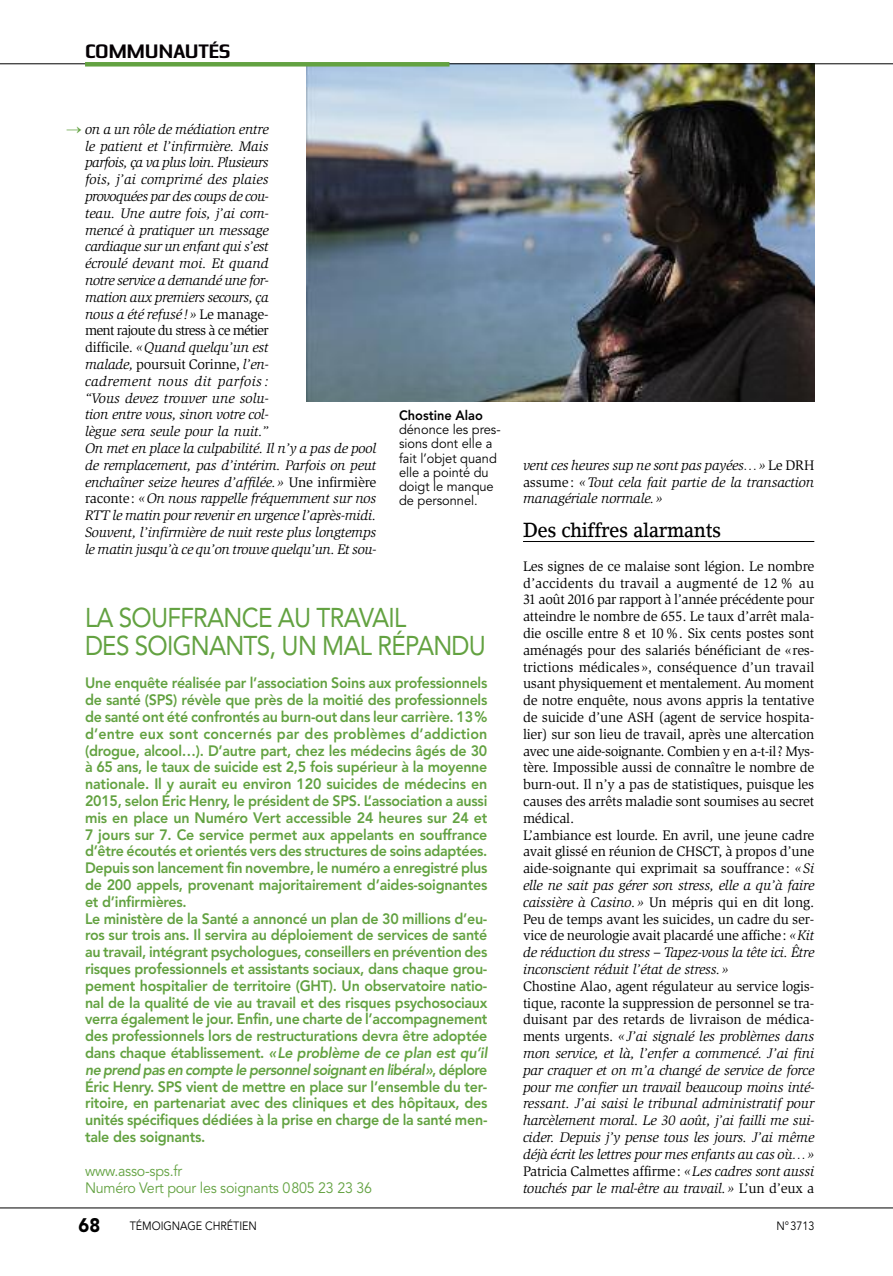
<style>
.page{position:relative;width:893px;height:1276px;background:#fff}
.page>*{position:absolute;margin:0;border:0;box-sizing:border-box;transform-origin:0 0}
.t1{font:27px/28.5px "Avenir";letter-spacing:-.03em;color:#63a241;scale:.9 1}
.t2{font:500 20.25px "Lino Letter";letter-spacing:-.02em;color:#000;scale:.9 1}
.t3{font:500 expanded 19.5px "Tasse";letter-spacing:-.015em;color:#050004;scale:1.4 1}
.t4{font:900 19.5px "Avenir";color:#000;scale:.94 1}
.t5{font:800 15px/16.8px "Avenir";letter-spacing:-.02em;color:#63a241;scale:.95 1}
.t6{font:15px/16.8px "Avenir";letter-spacing:-.02em;color:#63a241;scale:.95 1}
.t7{font:italic 14.25px/16.8px "Slimbach";letter-spacing:-.015em;color:#000;text-align:justify}
.t8{font:14.25px/16.8px "Slimbach";letter-spacing:-.015em;color:#000}
.t9{font:13.5px/14.2px "Avenir";color:#000;scale:.95 1}
.t10{font:800 13.5px "Avenir";color:#000;scale:.95 1}
.t11{font:12px "Avenir";letter-spacing:-.005em;color:#000;scale:.9 1}
.s1{font-style:normal}
.s2{font-style:italic}
</style>
<div class="page">
<img style="left:307px;top:65px;width:507px;height:337px">
<hr style="left:523px;top:541px;width:291px;height:1px;background:#000">
<hr style="left:0;top:1207px;width:893px;height:1px;background:#000">
<hr style="left:0;top:64px;width:893px;height:1px;background:#000">
<div style="left:85px;top:62px;width:364px;height:5px;background:#63a241"></div>
<h3 class="t3" style="left:85px;top:40px;width:105px">COMMUNAUTÉS</h3>
<p class="t7" style="left:85px;top:121px;width:293px;text-align:left">on a un rôle de médiation entre<br>le patient et l’infirmière. Mais<br>parfois, ça va plus loin. Plusieurs<br>fois, j’ai comprimé des plaies<br>provoquées par des coups de cou-<br>teau. Une autre fois, j’ai com-<br>mencé à pratiquer un message<br>cardiaque sur un enfant qui s’est<br>écroulé devant moi. Et quand<br>notre service a demandé une for-<br>mation aux premiers secours, ça<br>nous a été refusé!» <span class="s1">Le manage-<br>ment rajoute du stress à ce métier<br>difficile.</span> «Quand quelqu’un est<br>malade, <span class="s1">poursuit Corinne,</span> l’en-<br>cadrement nous dit parfois :<br>“Vous devez trouver une solu-<br>tion entre vous, sinon votre col-<br>lègue sera seule pour la nuit.”<br>On met en place la culpabilité. Il n’y a pas de pool de remplacement, pas d’intérim. Parfois on peut enchaîner seize heures d’affilée.» <span class="s1">Une infirmière raconte:</span> «On nous rappelle fréquemment sur nos RTT le matin pour revenir en urgence l’après-midi.<br>Souvent, l’infirmière de nuit reste plus longtemps le matin jusqu’à ce qu’on trouve quelqu’un. Et sou-</p>
<p class="t10" style="left:399px;top:407px;width:90px">Chostine Alao</p>
<p class="t9" style="left:399px;top:423px;width:109px">dénonce les pres&shy;sions dont elle a fait l’objet quand elle a pointé du doigt le manque de personnel.</p>
<h1 class="t1" style="left:85px;top:603px;width:447px">LA SOUFFRANCE AU TRAVAIL<br>DES SOIGNANTS, UN MAL RÉPANDU</h1>
<p class="t5" style="left:85px;top:674px;width:425px">Une enquête réalisée par l’association Soins aux professionnels de santé (SPS) révèle que près de la moitié des professionnels de santé ont été confrontés au burn-out dans leur carrière. 13% d’entre eux sont concernés par des problèmes d’addiction (drogue, alcool…). D’autre part, chez les médecins âgés de 30 à 65 ans, le taux de suicide est 2,5 fois supérieur à la moyenne nationale. Il y aurait eu environ 120 suicides de médecins en 2015, selon Éric Henry, le président de SPS. L’association a aussi mis en place un Numéro Vert accessible 24 heures sur 24 et 7 jours sur 7. Ce service permet aux appelants en souffrance d’être écoutés et orientés vers des structures de soins adaptées.<br>Depuis son lancement fin novembre, le numéro a enregistré plus de 200 appels, provenant majoritairement d’aides-soignantes et d’infirmières.<br>Le ministère de la Santé a annoncé un plan de 30 millions d’eu&shy;ros sur trois ans. Il servira au déploiement de services de santé au travail, intégrant psychologues, conseillers en prévention des risques professionnels et assistants sociaux, dans chaque grou&shy;pement hospitalier de territoire (GHT). Un observatoire natio&shy;nal de la qualité de vie au travail et des risques psychosociaux verra également le jour. Enfin, une charte de l’accompagnement des professionnels lors de restructurations devra être adoptée dans chaque établissement. <span class="s2">«Le problème de ce plan est qu’il ne prend pas en compte le personnel soignant en libéral»</span>, déplore Éric Henry. SPS vient de mettre en place sur l’ensemble du ter&shy;ritoire, en partenariat avec des cliniques et des hôpitaux, des unités spécifiques dédiées à la prise en charge de la santé men&shy;tale des soignants.</p>
<p class="t6" style="left:85px;top:1162px;width:303px">www.asso-sps.fr<br>Numéro Vert pour les soignants 0805 23 23 36</p>
<p class="t7" style="left:523px;top:457px;width:293px">vent ces heures sup ne sont pas payées…» <span class="s1">Le DRH assume:</span> «Tout cela fait partie de la transaction managériale normale.»</p>
<h2 class="t2" style="left:523px;top:518px;width:222px">Des chiffres alarmants</h2>
<p class="t8" style="left:523px;top:557px;width:293px">Les signes de ce malaise sont légion. Le nombre d’accidents du travail a augmenté de 12% au 31 août 2016 par rapport à l’année précédente pour atteindre le nombre de 655. Le taux d’arrêt mala&shy;die oscille entre 8 et 10%. Six cents postes sont aménagés pour des salariés bénéficiant de «res&shy;trictions médicales », conséquence d’un travail usant physiquement et mentalement. Au moment de notre enquête, nous avons appris la tentative de suicide d’une ASH (agent de service hospita&shy;lier) sur son lieu de travail, après une altercation avec une aide-soignante. Combien y en a-t-il? Mys&shy;tère. Impossible aussi de connaître le nombre de burn-out. Il n’y a pas de statistiques, puisque les causes des arrêts maladie sont soumises au secret médical.<br>L’ambiance est lourde. En avril, une jeune cadre avait glissé en réunion de CHSCT, à propos d’une aide-soignante qui exprimait sa souffrance: <span class="s2">«Si elle ne sait pas gérer son stress, elle a qu’à faire caissière à Casino.»</span> Un mépris qui en dit long.<br>Peu de temps avant les suicides, un cadre du ser&shy;vice de neurologie avait placardé une affiche: <span class="s2">«Kit de réduction du stress – Tapez-vous la tête ici. Être inconscient réduit l’état de stress.»</span></p>
<p class="t7" style="left:523px;top:977px;width:293px"><span class="s1">Chostine Alao, agent régulateur au service logis&shy;tique, raconte la suppression de personnel se tra&shy;duisant par des retards de livraison de médica&shy;ments urgents.</span> «J’ai signalé les problèmes dans mon service, et là, l’enfer a commencé. J’ai fini par craquer et on m’a changé de service de force pour me confier un travail beaucoup moins inté&shy;ressant. J’ai saisi le tribunal administratif pour harcèlement moral. Le 30 août, j’ai failli me sui&shy;cider. Depuis j’y pense tous les jours. J’ai même déjà écrit les lettres pour mes enfants au cas où…» <span class="s1">Patricia Calmettes affirme:</span> «Les cadres sont aussi touchés par le mal-être au travail.» <span class="s1">L’un d’eux a</span></p>
<h3 class="t4" style="left:79px;top:1213px;width:25px">68</h3>
<p class="t11" style="left:130px;top:1219px;width:143px">TÉMOIGNAGE CHRÉTIEN</p>
<p class="t11" style="left:777px;top:1219px;width:43px">N°3713</p>
</div>
